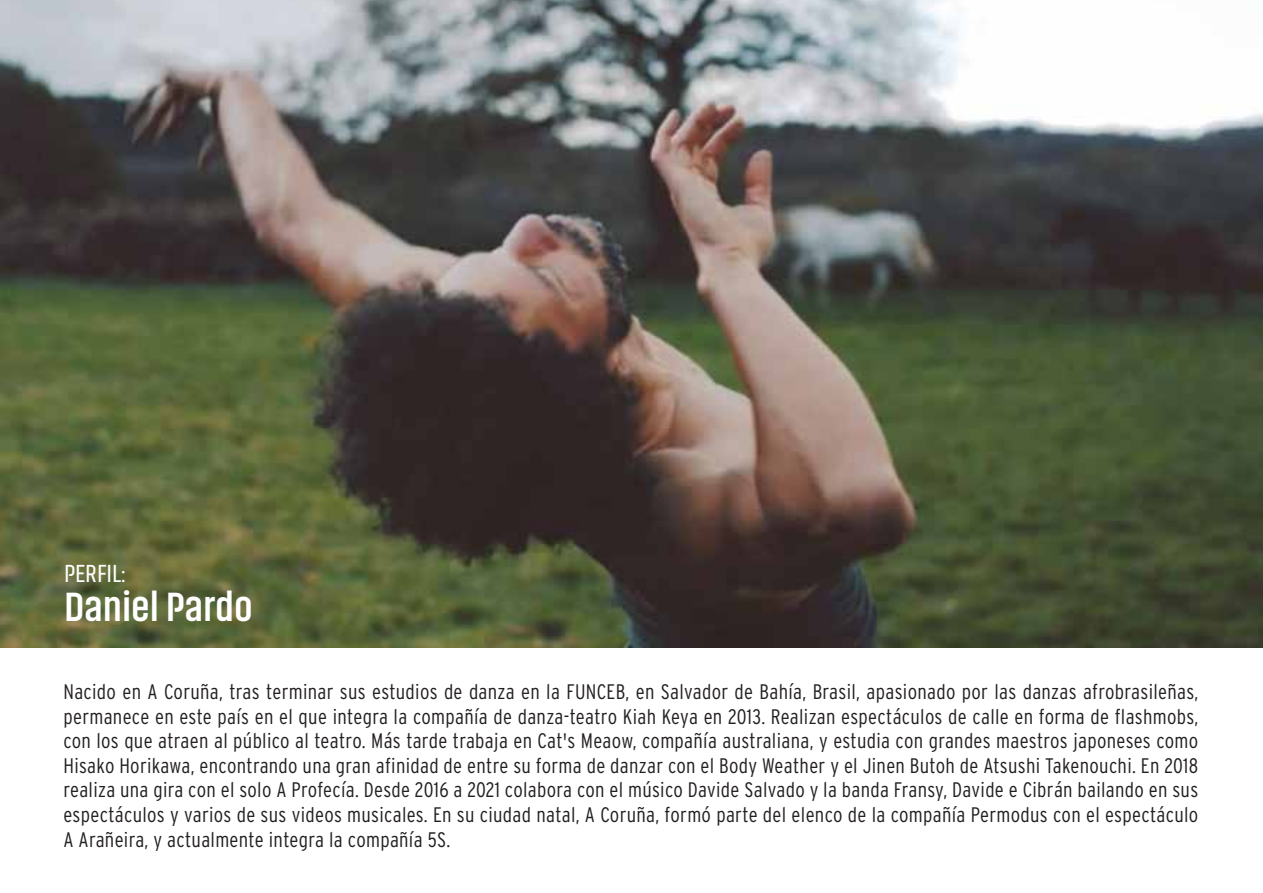
<style>
.page{position:relative;width:1263px;height:893px;background:#fff}
.page>*{position:absolute;margin:0;border:0;box-sizing:border-box;transform-origin:0 0}
.t1{font:700 41.55px "Akhand";color:#fff}
.t2{font:25.35px "Akhand";color:#fff}
.t3{font:300 condensed 21px/24.6px "Interstate";letter-spacing:.015em;color:#231f20;text-align:justify}
</style>
<div class="page">
<img style="left:0;top:0;width:1263px;height:647px">
<p class="t2" style="left:64px;top:560px;width:63px">PERFIL:</p>
<h1 class="t1" style="left:64px;top:585px;width:190px">Daniel Pardo</h1>
<p class="t3" style="left:63px;top:679px;width:1136px">Nacido en A Coruña, tras terminar sus estudios de danza en la FUNCEB, en Salvador de Bahía, Brasil, apasionado por las danzas afrobrasileñas, permanece en este país en el que integra la compañía de danza-teatro Kiah Keya en 2013. Realizan espectáculos de calle en forma de flashmobs, con los que atraen al público al teatro. Más tarde trabaja en Cat's Meaow, compañía australiana, y estudia con grandes maestros japoneses como Hisako Horikawa, encontrando una gran afinidad de entre su forma de danzar con el Body Weather y el Jinen Butoh de Atsushi Takenouchi. En 2018 realiza una gira con el solo A Profecía. Desde 2016 a 2021 colabora con el músico Davide Salvado y la banda Fransy, Davide e Cibrán bailando en sus espectáculos y varios de sus videos musicales. En su ciudad natal, A Coruña, formó parte del elenco de la compañía Permodus con el espectáculo A Arañeira, y actualmente integra la compañía 5S.</p>
</div>
